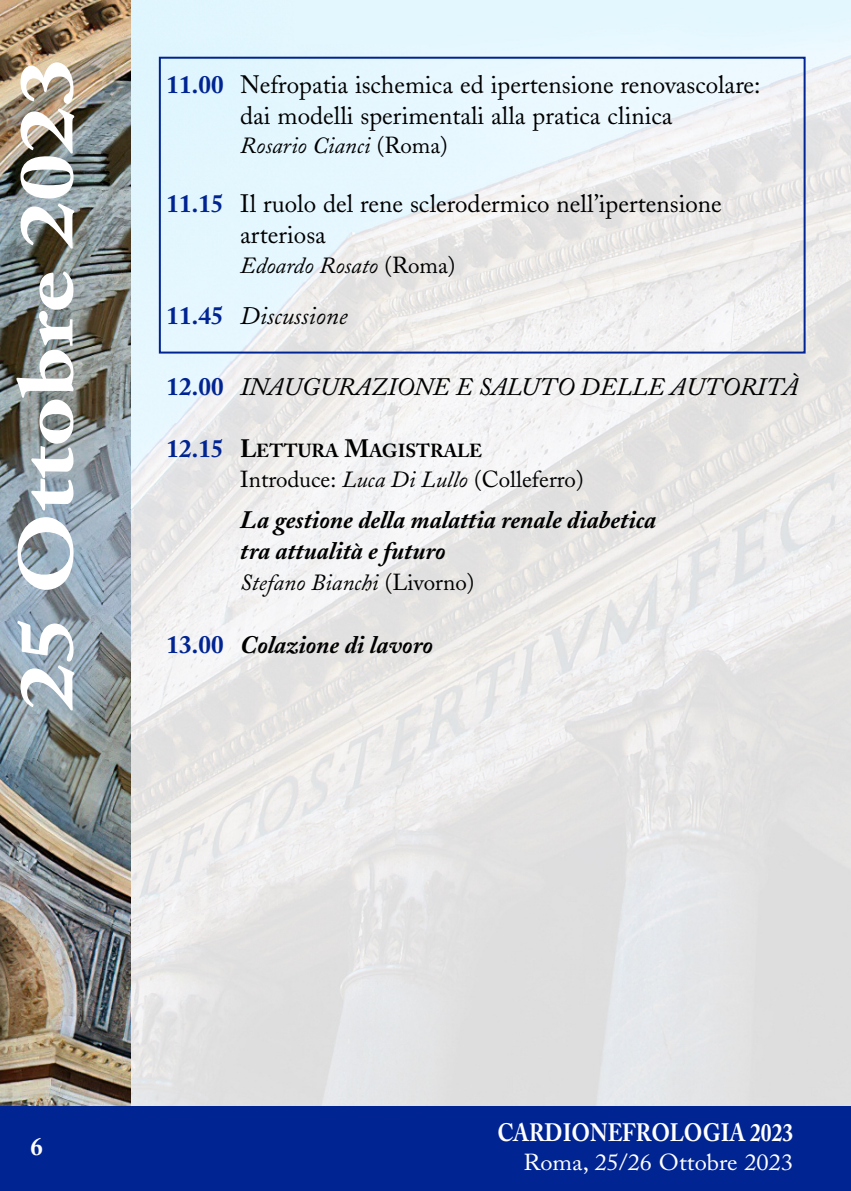
<style>
.page{position:relative;width:851px;height:1191px;background:#fff}
.page>*{position:absolute;margin:0;border:0;box-sizing:border-box;transform-origin:0 0}
.t1{font:700 76px "Adobe Caslon";color:#fff;scale:1.25 1}
.t2{font:25px/31.2px "Adobe Caslon";color:#000;text-align:center}
.t3{font:italic 700 25px/31.2px "Adobe Caslon";color:#000}
.t4{font:italic 25px "Adobe Caslon";color:#000}
.t5{font:700 25px "Adobe Caslon";color:#fff;scale:.86 1}
.t6{font:700 25px "Adobe Caslon";color:#fff}
.t7{font:italic 23px "Adobe Caslon";color:#000}
.t8{font:23px "Adobe Caslon";color:#000}
.t9{font:23px "Adobe Caslon";color:#fff;scale:1.06 1}
.t10{font:700 18.8px "Adobe Caslon";color:#000}
.s1{font-weight:700;color:#002492}
.s2{font-style:normal}
.s3{font-weight:700;font-style:normal;color:#002492}
.s4{font-size:25px;color:#002492}
.s5{font-size:25px}
.s6{font-style:italic}
.s7{font-style:normal;color:#002492}
</style>
<div class="page">
<img style="left:130px;top:0;width:720px;height:1106px">
<img style="left:0;top:0;width:130px;height:1106px">
<div style="left:0;top:1106px;width:850px;height:85px;background:#002492"></div>
<div style="left:159px;top:57px;width:646px;height:296px;border:2px solid #002492"></div>
<h1 class="t1" style="left:16px;top:710px;width:523px;rotate:-90deg">25 Ottobre 2023</h1>
<p class="t2" style="left:166px;top:72px;width:595px"><span class="s1">11.00</span> Nefropatia ischemica ed ipertensione renovascolare: dai modelli sperimentali alla pratica clinica</p>
<p class="t7" style="left:240px;top:138px;width:209px">Rosario Cianci <span class="s2">(Roma)</span></p>
<p class="t2" style="left:240px;top:191px;width:483px;text-align:left;text-indent:-74px"><span class="s1">11.15</span> Il ruolo del rene sclerodermico nell’ipertensione arteriosa</p>
<p class="t7" style="left:240px;top:257px;width:217px">Edoardo Rosato <span class="s2">(Roma)</span></p>
<p class="t4" style="left:166px;top:307px;width:182px"><span class="s3">11.45</span> Discussione</p>
<p class="t4" style="left:166px;top:378px;width:632px"><span class="s3">12.00</span> INAUGURAZIONE E SALUTO DELLE AUTORITÀ</p>
<p class="t10" style="left:166px;top:443px;width:317px"><span class="s4">12.15</span> <span class="s5">L</span>ETTURA <span class="s5">M</span>AGISTRALE</p>
<p class="t8" style="left:240px;top:471px;width:345px">Introduce: <span class="s6">Luca Di Lullo</span> (Colleferro)</p>
<p class="t3" style="left:240px;top:508px;width:417px">La gestione della malattia renale diabetica tra attualità e futuro</p>
<p class="t7" style="left:240px;top:575px;width:235px">Stefano Bianchi <span class="s2">(Livorno)</span></p>
<p class="t3" style="left:166px;top:632px;width:268px"><span class="s7">13.00</span> Colazione di lavoro</p>
<p class="t6" style="left:30px;top:1136px;width:14px">6</p>
<p class="t5" style="left:497px;top:1122px;width:345px">CARDIONEFROLOGIA 2023</p>
<p class="t9" style="left:523px;top:1153px;width:256px">Roma, 25/26 Ottobre 2023</p>
</div>
